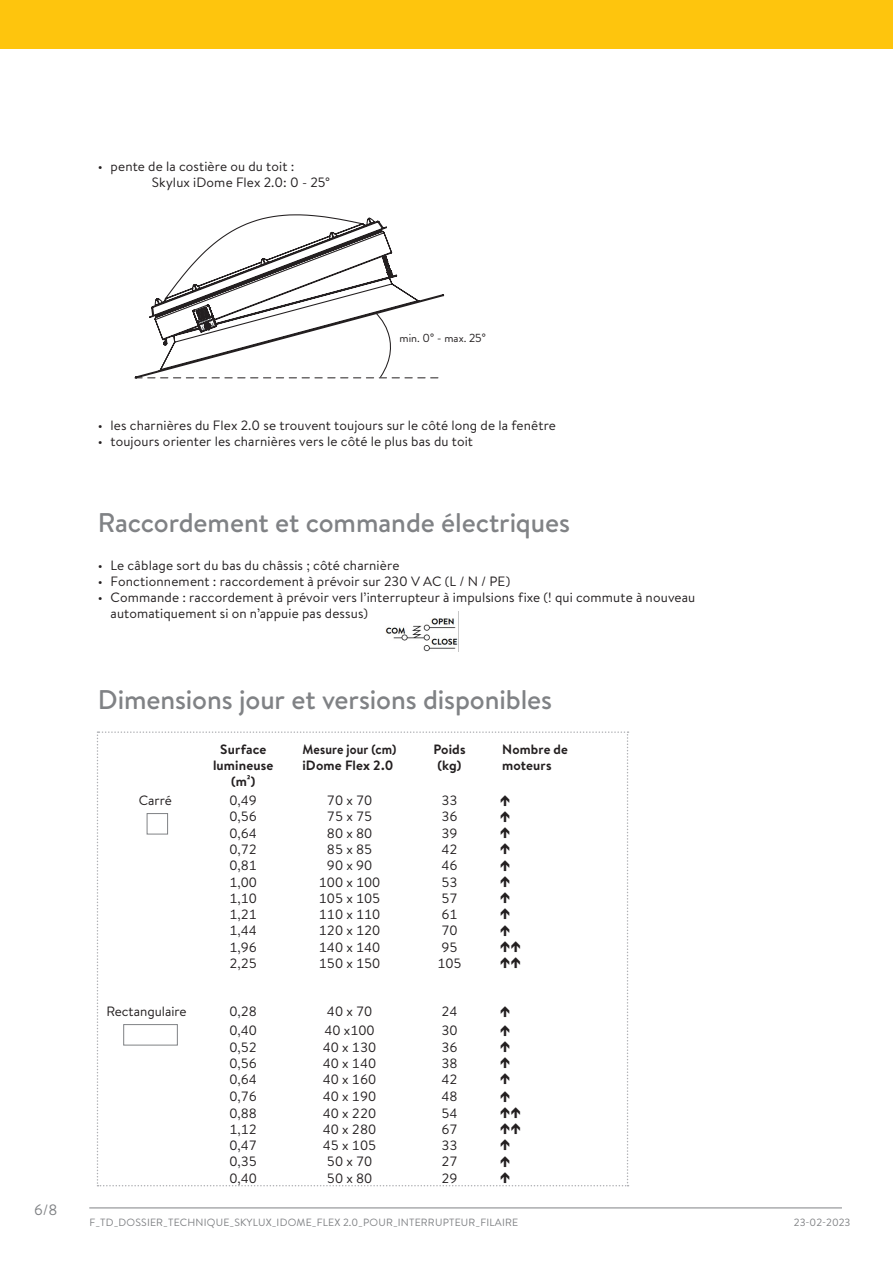
<style>
.page{position:relative;width:893px;height:1263px;background:#fff}
.page>*{position:absolute;margin:0;border:0;box-sizing:border-box;transform-origin:0 0}
.Titel_2{font:500 27px "Brandon Text";letter-spacing:-.005em;color:#808285}
.t1{font:15px "Brandon Text";color:#808285}
.tekst_insprong{font:13.5px/16.2px "Brandon Text";letter-spacing:.01em;color:#231f20}
.tekst_tabel{font:13.5px "Brandon Text";color:#231f20}
.tekst_tabel_zonder_g{font:700 13.5px "Brandon Text";letter-spacing:.01em;color:#231f20}
.tekst_tabel_zonder_g-2{font:700 13.5px "Brandon Text";letter-spacing:.01em;color:#231f20;scale:.93 1}
.t2{font:12px "Brandon Grotesque";color:#231f20}
.t3{font:10.5px "Brandon Text";letter-spacing:.02em;color:#808285}
</style>
<div class="page">
<div style="left:0;top:0;width:893px;height:49px;background:#fec50d"></div>
<hr style="left:89px;top:1207px;width:753px;height:1px;background:#808285">
<svg style="left:134px;top:214px;width:310px;height:164px"></svg>
<img style="left:386px;top:618px;width:72px;height:34px">
<svg style="left:97px;top:731px;width:531px;height:455px"></svg>
<p class="tekst_insprong" style="left:98px;top:158px;width:198px">• pente de la costière ou du toit :</p>
<p class="tekst_insprong" style="left:152px;top:174px;width:180px">Skylux iDome Flex 2.0: 0 - 25°</p>
<p class="t1" style="left:34px;top:1199px;width:25px">6/8</p>
<p class="t2" style="left:400px;top:330px;width:88px">min. 0° - max. 25°</p>
<p class="tekst_insprong" style="left:98px;top:417px;width:460px">• les charnières du Flex 2.0 se trouvent toujours sur le côté long de la fenêtre</p>
<p class="tekst_insprong" style="left:98px;top:433px;width:377px">• toujours orienter les charnières vers le côté le plus bas du toit</p>
<p class="Titel_2" style="left:98px;top:504px;width:474px">Raccordement et commande électriques</p>
<p class="tekst_insprong" style="left:98px;top:556px;width:303px">• Le câblage sort du bas du châssis ; côté charnière</p>
<p class="tekst_insprong" style="left:98px;top:573px;width:414px">• Fonctionnement : raccordement à prévoir sur 230 V AC (L / N / PE)</p>
<p class="tekst_insprong" style="left:111px;top:589px;width:586px;text-indent:-13px">• Commande : raccordement à prévoir vers l’interrupteur à impulsions fixe (! qui commute à nouveau automatiquement si on n’appuie pas dessus)</p>
<p class="Titel_2" style="left:98px;top:681px;width:456px">Dimensions jour et versions disponibles</p>
<p class="tekst_tabel_zonder_g" style="left:220px;top:740px;width:48px">Surface</p>
<p class="tekst_tabel_zonder_g" style="left:213px;top:756px;width:62px">lumineuse</p>
<p class="tekst_tabel_zonder_g" style="left:231px;top:772px;width:26px">(m²)</p>
<p class="tekst_tabel_zonder_g-2" style="left:302px;top:740px;width:103px">Mesure jour (cm)</p>
<p class="tekst_tabel_zonder_g" style="left:302px;top:756px;width:93px">iDome Flex 2.0</p>
<p class="tekst_tabel_zonder_g" style="left:433px;top:740px;width:34px">Poids</p>
<p class="tekst_tabel_zonder_g" style="left:438px;top:756px;width:25px">(kg)</p>
<p class="tekst_tabel_zonder_g" style="left:502px;top:740px;width:67px">Nombre de</p>
<p class="tekst_tabel_zonder_g" style="left:502px;top:756px;width:51px">moteurs</p>
<p class="tekst_tabel" style="left:139px;top:791px;width:35px">Carré</p>
<p class="tekst_tabel" style="left:229px;top:791px;width:29px">0,49</p>
<p class="tekst_tabel" style="left:327px;top:791px;width:47px">70 x 70</p>
<p class="tekst_tabel" style="left:441px;top:791px;width:18px">33</p>
<p class="tekst_tabel" style="left:229px;top:807px;width:29px">0,56</p>
<p class="tekst_tabel" style="left:327px;top:807px;width:47px">75 x 75</p>
<p class="tekst_tabel" style="left:441px;top:807px;width:18px">36</p>
<p class="tekst_tabel" style="left:229px;top:824px;width:29px">0,64</p>
<p class="tekst_tabel" style="left:327px;top:824px;width:47px">80 x 80</p>
<p class="tekst_tabel" style="left:441px;top:824px;width:18px">39</p>
<p class="tekst_tabel" style="left:229px;top:840px;width:29px">0,72</p>
<p class="tekst_tabel" style="left:327px;top:840px;width:47px">85 x 85</p>
<p class="tekst_tabel" style="left:441px;top:840px;width:18px">42</p>
<p class="tekst_tabel" style="left:229px;top:856px;width:29px">0,81</p>
<p class="tekst_tabel" style="left:327px;top:856px;width:47px">90 x 90</p>
<p class="tekst_tabel" style="left:441px;top:856px;width:18px">46</p>
<p class="tekst_tabel" style="left:229px;top:872px;width:29px">1,00</p>
<p class="tekst_tabel" style="left:319px;top:872px;width:63px">100 x 100</p>
<p class="tekst_tabel" style="left:441px;top:872px;width:18px">53</p>
<p class="tekst_tabel" style="left:229px;top:889px;width:29px">1,10</p>
<p class="tekst_tabel" style="left:319px;top:889px;width:63px">105 x 105</p>
<p class="tekst_tabel" style="left:441px;top:889px;width:18px">57</p>
<p class="tekst_tabel" style="left:229px;top:905px;width:29px">1,21</p>
<p class="tekst_tabel" style="left:319px;top:905px;width:63px">110 x 110</p>
<p class="tekst_tabel" style="left:441px;top:905px;width:18px">61</p>
<p class="tekst_tabel" style="left:229px;top:921px;width:29px">1,44</p>
<p class="tekst_tabel" style="left:319px;top:921px;width:63px">120 x 120</p>
<p class="tekst_tabel" style="left:441px;top:921px;width:18px">70</p>
<p class="tekst_tabel" style="left:229px;top:937px;width:29px">1,96</p>
<p class="tekst_tabel" style="left:319px;top:937px;width:63px">140 x 140</p>
<p class="tekst_tabel" style="left:441px;top:937px;width:18px">95</p>
<p class="tekst_tabel" style="left:229px;top:954px;width:29px">2,25</p>
<p class="tekst_tabel" style="left:319px;top:954px;width:63px">150 x 150</p>
<p class="tekst_tabel" style="left:437px;top:954px;width:26px">105</p>
<p class="tekst_tabel" style="left:106px;top:1002px;width:82px">Rectangulaire</p>
<p class="tekst_tabel" style="left:229px;top:1002px;width:29px">0,28</p>
<p class="tekst_tabel" style="left:327px;top:1002px;width:47px">40 x 70</p>
<p class="tekst_tabel" style="left:441px;top:1002px;width:18px">24</p>
<p class="tekst_tabel" style="left:229px;top:1021px;width:29px">0,40</p>
<p class="tekst_tabel" style="left:324px;top:1021px;width:52px">40 x100</p>
<p class="tekst_tabel" style="left:441px;top:1021px;width:18px">30</p>
<p class="tekst_tabel" style="left:229px;top:1038px;width:29px">0,52</p>
<p class="tekst_tabel" style="left:323px;top:1038px;width:55px">40 x 130</p>
<p class="tekst_tabel" style="left:441px;top:1038px;width:18px">36</p>
<p class="tekst_tabel" style="left:229px;top:1054px;width:29px">0,56</p>
<p class="tekst_tabel" style="left:323px;top:1054px;width:55px">40 x 140</p>
<p class="tekst_tabel" style="left:441px;top:1054px;width:18px">38</p>
<p class="tekst_tabel" style="left:229px;top:1070px;width:29px">0,64</p>
<p class="tekst_tabel" style="left:323px;top:1070px;width:55px">40 x 160</p>
<p class="tekst_tabel" style="left:441px;top:1070px;width:18px">42</p>
<p class="tekst_tabel" style="left:229px;top:1087px;width:29px">0,76</p>
<p class="tekst_tabel" style="left:323px;top:1087px;width:55px">40 x 190</p>
<p class="tekst_tabel" style="left:441px;top:1087px;width:18px">48</p>
<p class="tekst_tabel" style="left:229px;top:1103px;width:29px">0,88</p>
<p class="tekst_tabel" style="left:323px;top:1103px;width:55px">40 x 220</p>
<p class="tekst_tabel" style="left:441px;top:1103px;width:18px">54</p>
<p class="tekst_tabel" style="left:229px;top:1120px;width:29px">1,12</p>
<p class="tekst_tabel" style="left:323px;top:1120px;width:55px">40 x 280</p>
<p class="tekst_tabel" style="left:441px;top:1120px;width:18px">67</p>
<p class="tekst_tabel" style="left:229px;top:1136px;width:29px">0,47</p>
<p class="tekst_tabel" style="left:323px;top:1136px;width:55px">45 x 105</p>
<p class="tekst_tabel" style="left:441px;top:1136px;width:18px">33</p>
<p class="tekst_tabel" style="left:229px;top:1152px;width:29px">0,35</p>
<p class="tekst_tabel" style="left:327px;top:1152px;width:47px">50 x 70</p>
<p class="tekst_tabel" style="left:441px;top:1152px;width:18px">27</p>
<p class="tekst_tabel" style="left:229px;top:1168px;width:29px">0,40</p>
<p class="tekst_tabel" style="left:327px;top:1168px;width:47px">50 x 80</p>
<p class="tekst_tabel" style="left:441px;top:1168px;width:18px">29</p>
<p class="t3" style="left:89px;top:1215px;width:430px">F_TD_DOSSIER_TECHNIQUE_SKYLUX_IDOME_FLEX 2.0_POUR_INTERRUPTEUR_FILAIRE</p>
<p class="t3" style="left:794px;top:1215px;width:58px">23-02-2023</p>
</div>
